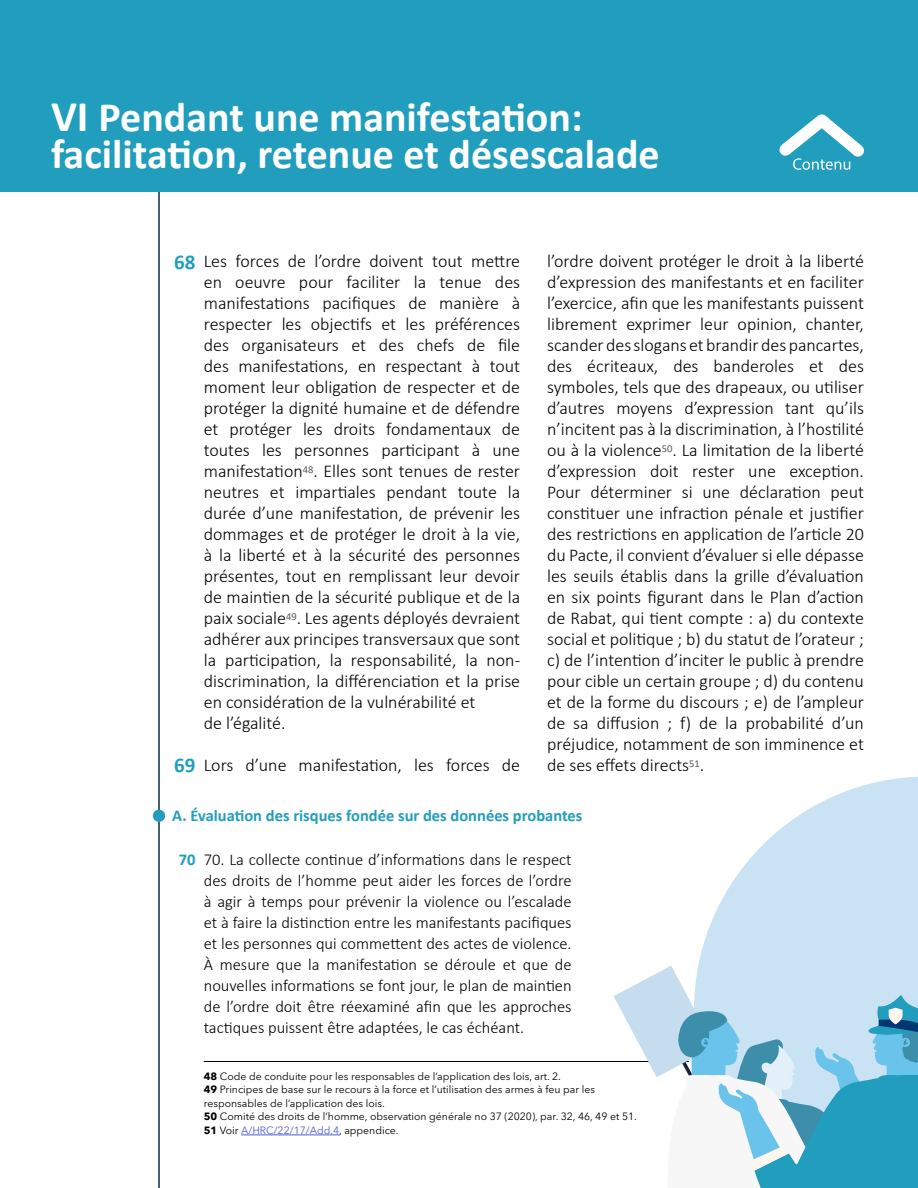
<style>
.page{position:relative;width:918px;height:1188px;background:#fff}
.page>*{position:absolute;margin:0;border:0;box-sizing:border-box;transform-origin:0 0}
.t1{font:700 42px/37.5px "Calibri";color:#fff}
.t2{font:700 21px "Calibri";color:#219ebd}
.t3{font:300 18px/21px "Calibri";color:#000}
.t4{font:300 16.5px/21px "Calibri";color:#000;text-align:justify}
.t5{font:700 16.5px "Calibri";color:#219ebd}
.t6{font:10.5px/13.5px "Avenir Next LT Pro";color:#000}
.s1{font-size:43.95px}
.s2{font-weight:700}
.s3{color:#4f5cd6}
</style>
<div class="page">
<svg style="left:698px;top:776px;width:220px;height:190px;fill:#c9e3f5"></svg>
<hr style="left:204px;top:1061px;width:485px;height:1px;background:#000">
<hr style="left:158px;top:0;width:2px;height:1188px;background:#033047">
<div style="left:0;top:0;width:918px;height:191px;background:#219ebd"></div>
<hr style="left:241px;top:1135px;width:98px;height:1px;background:#4f5cd6">
<div style="left:153px;top:810px;width:12px;height:12px;background:#219ebd;border-radius:50%"></div>
<svg style="left:614px;top:966px;width:304px;height:222px"></svg>
<svg style="left:779px;top:114px;width:85px;height:56px"></svg>
<h1 class="t1" style="left:51px;top:98px;width:610px"><span class="s1">VI</span> Pendant une manifestation: facilitation, retenue et désescalade</h1>
<p class="t3" style="left:547px;top:251px;width:318px;text-align:justify">l’ordre doivent protéger le droit à la liberté d’expression des manifestants et en faciliter l’exercice, afin que les manifestants puissent librement exprimer leur opinion, chanter, scander des slogans et brandir des pancartes, des écriteaux, des banderoles et des symboles, tels que des drapeaux, ou utiliser d’autres moyens d’expression tant qu’ils n’incitent pas à la discrimination, à l’hostilité ou à la violence<sup>50</sup>. La limitation de la liberté d’expression doit rester une exception.<br>Pour déterminer si une déclaration peut constituer une infraction pénale et justifier des restrictions en application de l’article 20 du Pacte, il convient d’évaluer si elle dépasse les seuils établis dans la grille d’évaluation en six points figurant dans le Plan d’action de Rabat, qui tient compte : a) du contexte social et politique ; b) du statut de l’orateur ; c) de l’intention d’inciter le public à prendre pour cible un certain groupe ; d) du contenu et de la forme du discours ; e) de l’ampleur de sa diffusion ; f) de la probabilité d’un préjudice, notamment de son imminence et de ses effets directs<sup>51</sup>.</p>
<p class="t5" style="left:172px;top:804px;width:412px">A. Évaluation des risques fondée sur des données probantes</p>
<p class="t4" style="left:204px;top:849px;width:369px">70. La collecte continue d’informations dans le respect des droits de l’homme peut aider les forces de l’ordre à agir à temps pour prévenir la violence ou l’escalade et à faire la distinction entre les manifestants pacifiques et les personnes qui commettent des actes de violence.<br>À mesure que la manifestation se déroule et que de nouvelles informations se font jour, le plan de maintien de l’ordre doit être réexaminé afin que les approches tactiques puissent être adaptées, le cas échéant.</p>
<p class="t3" style="left:204px;top:251px;width:318px">Les forces de l’ordre doivent tout mettre en oeuvre pour faciliter la tenue des manifestations pacifiques de manière à respecter les objectifs et les préférences des organisateurs et des chefs de file des manifestations, en respectant à tout moment leur obligation de respecter et de protéger la dignité humaine et de défendre et protéger les droits fondamentaux de toutes les personnes participant à une manifestation<sup>48</sup>. Elles sont tenues de rester neutres et impartiales pendant toute la durée d’une manifestation, de prévenir les dommages et de protéger le droit à la vie, à la liberté et à la sécurité des personnes présentes, tout en remplissant leur devoir de maintien de la sécurité publique et de la paix sociale<sup>49</sup>. Les agents déployés devraient adhérer aux principes transversaux que sont la participation, la responsabilité, la non&shy;discrimination, la différenciation et la prise en considération de la vulnérabilité et<br>de l’égalité.</p>
<p class="t3" style="left:204px;top:755px;width:318px">Lors d’une manifestation, les forces de</p>
<p class="t2" style="left:174px;top:248px;width:23px">68</p>
<p class="t2" style="left:174px;top:750px;width:23px">69</p>
<p class="t5" style="left:179px;top:848px;width:18px">70</p>
<p class="t6" style="left:204px;top:1069px;width:435px"><span class="s2">48</span> Code de conduite pour les responsables de l’application des lois, art. 2.<br><span class="s2">49</span> Principes de base sur le recours à la force et l’utilisation des armes à feu par les responsables de l’application des lois.<br><span class="s2">50</span> Comité des droits de l’homme, observation générale no 37 (2020), par. 32, 46, 49 et 51.<br><span class="s2">51</span> Voir <span class="s3">A/HRC/22/17/Add.4</span>, appendice.</p>
</div>
